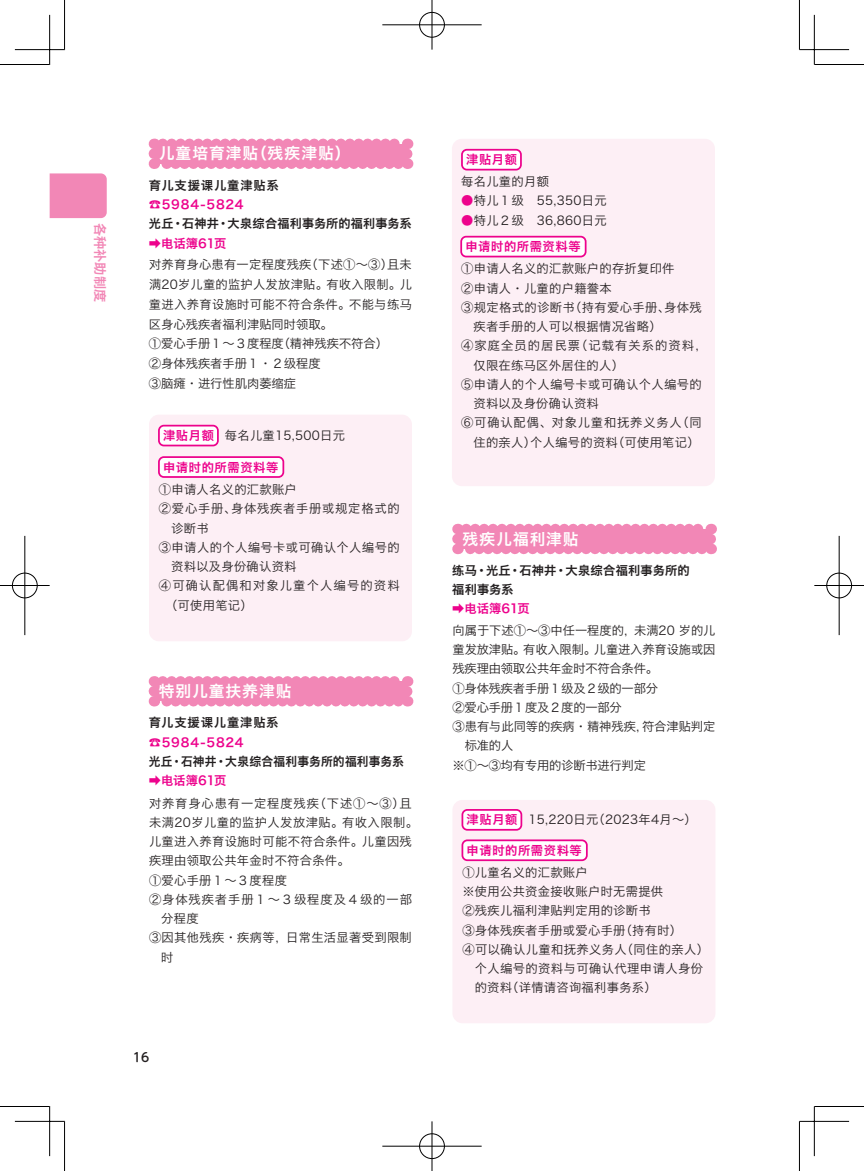
<style>
.page{position:relative;width:864px;height:1171px;background:#fff}
.page>*{position:absolute;margin:0;border:0;box-sizing:border-box;transform-origin:0 0}
.t1{font:15.75px "Hiragino Sans GB W6";letter-spacing:.06em;color:#fff}
.t2{font:13.12px "Hiragino Sans GB W6";color:#f287b6}
.t3{font:500 12.42px "UD Shin M Go Pro";color:#231f20}
.t4{font:12.25px/19.8px "Hiragino Sans GB W3";letter-spacing:.025em;color:#231f20}
.t5{font:12.25px/19.2px "Hiragino Sans GB W6";letter-spacing:.015em;color:#231f20}
.t6{font:12.25px "Hiragino Sans GB W3";letter-spacing:-.015em;color:#231f20}
.t7{font:12.25px "Hiragino Sans GB W3";letter-spacing:.07em;color:#231f20}
.t8{font:12.25px "Hiragino Sans GB W6";letter-spacing:.05em;color:#ed028c}
.t9{font:12.25px "Hiragino Sans GB W3";color:#231f20}
.t10{font:12.25px "Hiragino Sans GB W3";letter-spacing:-.01em;color:#231f20}
.t11{font:12.25px "Hiragino Sans GB W3";letter-spacing:-.005em;color:#231f20}
.t12{font:12.25px "Hiragino Sans GB W3";letter-spacing:.075em;color:#231f20}
.t13{font:12.25px "Hiragino Sans GB W3";letter-spacing:.085em;color:#231f20}
.t14{font:12.25px "Hiragino Sans GB W3";letter-spacing:.065em;color:#231f20}
.t15{font:12.25px "Hiragino Sans GB W3";letter-spacing:.095em;color:#231f20}
.s1{font-family:"UD Shin M Go Pro";color:#ed028c}
.s2{color:#ed028c}
</style>
<div class="page">
<div style="left:50px;top:173px;width:57px;height:45px;background:#f287b6"></div>
<div style="left:452px;top:139px;width:262px;height:347px;background:#fdeff5;border-radius:10px"></div>
<div style="left:461px;top:237px;width:124px;height:20px;background:#fff;border-radius:5px"></div>
<div style="left:460px;top:236px;width:126px;height:21px;border:2px solid #ed028c;border-radius:5px"></div>
<div style="left:149px;top:415px;width:263px;height:226px;background:#fdeff5;border-radius:10px"></div>
<svg style="left:149px;top:139px;width:263px;height:30px;background:#f28cb9"></svg>
<svg style="left:149px;top:676px;width:263px;height:30px;background:#f28cb9"></svg>
<div style="left:159px;top:426px;width:59px;height:19px;background:#fff;border-radius:5px"></div>
<div style="left:158px;top:425px;width:61px;height:21px;border:2px solid #ed028c;border-radius:5px"></div>
<div style="left:159px;top:457px;width:124px;height:20px;background:#fff;border-radius:5px"></div>
<div style="left:158px;top:456px;width:126px;height:22px;border:2px solid #ed028c;border-radius:5px"></div>
<div style="left:452px;top:800px;width:263px;height:223px;background:#fdeff5;border-radius:10px"></div>
<div style="left:462px;top:810px;width:59px;height:20px;background:#fff;border-radius:5px"></div>
<div style="left:461px;top:809px;width:61px;height:21px;border:2px solid #ed028c;border-radius:5px"></div>
<div style="left:462px;top:840px;width:124px;height:20px;background:#fff;border-radius:5px"></div>
<div style="left:461px;top:839px;width:126px;height:22px;border:2px solid #ed028c;border-radius:5px"></div>
<div style="left:462px;top:150px;width:58px;height:20px;background:#fff;border-radius:5px"></div>
<div style="left:461px;top:149px;width:60px;height:21px;border:2px solid #ed028c;border-radius:5px"></div>
<svg style="left:452px;top:524px;width:263px;height:30px;background:#f28cb9"></svg>
<hr style="left:0;top:64px;width:50px;height:1px;background:#000">
<hr style="left:814px;top:64px;width:49px;height:1px;background:#000">
<hr style="left:0;top:1106px;width:50px;height:1px;background:#000">
<hr style="left:814px;top:1106px;width:49px;height:1px;background:#000">
<hr style="left:64px;top:0;width:1px;height:50px;background:#000">
<hr style="left:64px;top:1121px;width:1px;height:50px;background:#000">
<hr style="left:798px;top:0;width:1px;height:50px;background:#000">
<hr style="left:798px;top:1121px;width:1px;height:50px;background:#000">
<hr style="left:15px;top:49px;width:49px;height:1px;background:#000">
<hr style="left:799px;top:49px;width:49px;height:1px;background:#000">
<hr style="left:15px;top:1121px;width:49px;height:1px;background:#000">
<hr style="left:799px;top:1121px;width:49px;height:1px;background:#000">
<hr style="left:49px;top:15px;width:1px;height:49px;background:#000">
<hr style="left:49px;top:1106px;width:1px;height:50px;background:#000">
<hr style="left:813px;top:15px;width:1px;height:49px;background:#000">
<hr style="left:813px;top:1106px;width:1px;height:50px;background:#000">
<div style="left:418px;top:11px;width:27px;height:27px;border:2px solid #fff;border-radius:50%"></div>
<hr style="left:382px;top:24px;width:99px;height:2px;background:#fff">
<hr style="left:430px;top:0;width:3px;height:50px;background:#fff">
<div style="left:419px;top:12px;width:25px;height:25px;border:1px solid #000;border-radius:50%"></div>
<hr style="left:382px;top:25px;width:99px;height:1px;background:#000">
<hr style="left:431px;top:0;width:1px;height:50px;background:#000">
<div style="left:418px;top:1132px;width:27px;height:28px;border:2px solid #fff;border-radius:50%"></div>
<hr style="left:382px;top:1145px;width:99px;height:2px;background:#fff">
<hr style="left:430px;top:1121px;width:3px;height:50px;background:#fff">
<div style="left:419px;top:1133px;width:25px;height:26px;border:1px solid #000;border-radius:50%"></div>
<hr style="left:382px;top:1146px;width:99px;height:1px;background:#000">
<hr style="left:431px;top:1121px;width:1px;height:50px;background:#000">
<div style="left:11px;top:572px;width:27px;height:27px;border:2px solid #fff;border-radius:50%"></div>
<hr style="left:0;top:584px;width:50px;height:3px;background:#fff">
<hr style="left:24px;top:536px;width:2px;height:99px;background:#fff">
<div style="left:12px;top:573px;width:25px;height:25px;border:1px solid #000;border-radius:50%"></div>
<hr style="left:0;top:585px;width:50px;height:1px;background:#000">
<hr style="left:25px;top:536px;width:1px;height:99px;background:#000">
<div style="left:825px;top:572px;width:27px;height:27px;border:2px solid #fff;border-radius:50%"></div>
<hr style="left:814px;top:584px;width:49px;height:3px;background:#fff">
<hr style="left:837px;top:536px;width:3px;height:99px;background:#fff">
<div style="left:826px;top:573px;width:25px;height:25px;border:1px solid #000;border-radius:50%"></div>
<hr style="left:814px;top:585px;width:49px;height:1px;background:#000">
<hr style="left:838px;top:536px;width:1px;height:99px;background:#000">
<p class="t2" style="left:109px;top:223px;width:80px;rotate:90deg">各种补助制度</p>
<p class="t1" style="left:159px;top:143px;width:193px">儿童培育津贴（残疾津贴）</p>
<p class="t5" style="left:149px;top:175px;width:264px">育儿支援课儿童津贴系<br><span class="s1">☎</span><span class="s2">5984-5824<br></span>光丘·石神井·大泉综合福利事务所的福利事务系<span class="s1">➡</span><span class="s2">电话簿61页</span></p>
<p class="t4" style="left:149px;top:254px;width:264px">对养育身心患有一定程度残疾（下述①～③）且未满20岁儿童的监护人发放津贴。有收入限制。儿童进入养育设施时可能不符合条件。不能与练马区身心残疾者福利津贴同时领取。<br>①爱心手册１～３度程度（精神残疾不符合）<br>②身体残疾者手册１·２级程度<br>③脑瘫·进行性肌肉萎缩症</p>
<p class="t8" style="left:163px;top:427px;width:52px">津贴月额</p>
<p class="t8" style="left:163px;top:459px;width:117px">申请时的所需资料等</p>
<p class="t4" style="left:225px;top:425px;width:122px">每名儿童15,500日元</p>
<p class="t4" style="left:159px;top:479px;width:139px">①申请人名义的汇款账户</p>
<p class="t14" style="left:159px;top:501px;width:242px">②爱心手册、身体残疾者手册或规定格式的</p>
<p class="t4" style="left:171px;top:518px;width:39px">诊断书</p>
<p class="t4" style="left:159px;top:537px;width:242px">③申请人的个人编号卡或可确认个人编号的</p>
<p class="t4" style="left:171px;top:556px;width:127px">资料以及身份确认资料</p>
<p class="t15" style="left:159px;top:578px;width:242px">④可确认配偶和对象儿童个人编号的资料</p>
<p class="t4" style="left:165px;top:595px;width:89px">（可使用笔记）</p>
<p class="t1" style="left:159px;top:681px;width:134px">特别儿童扶养津贴</p>
<p class="t5" style="left:149px;top:713px;width:256px">育儿支援课儿童津贴系<br><span class="s1">☎</span><span class="s2">5984-5824<br></span>光丘·石神井·大泉综合福利事务所的福利事务系<span class="s1">➡</span><span class="s2">电话簿61页</span></p>
<p class="t7" style="left:149px;top:795px;width:264px">对养育身心患有一定程度残疾（下述①～③）且</p>
<p class="t4" style="left:149px;top:812px;width:270px">未满20岁儿童的监护人发放津贴。有收入限制。</p>
<p class="t4" style="left:149px;top:831px;width:264px">儿童进入养育设施时可能不符合条件。儿童因残</p>
<p class="t4" style="left:149px;top:851px;width:202px">疾理由领取公共年金时不符合条件。</p>
<p class="t4" style="left:149px;top:870px;width:139px">①爱心手册１～３度程度</p>
<p class="t12" style="left:149px;top:892px;width:264px">②身体残疾者手册１～３级程度及４级的一部</p>
<p class="t4" style="left:161px;top:908px;width:39px">分程度</p>
<p class="t4" style="left:149px;top:928px;width:264px">③因其他残疾·疾病等，日常生活显著受到限制</p>
<p class="t4" style="left:161px;top:947px;width:14px">时</p>
<p class="t3" style="left:133px;top:1047px;width:18px">16</p>
<p class="t8" style="left:466px;top:151px;width:52px">津贴月额</p>
<p class="t4" style="left:461px;top:171px;width:89px">每名儿童的月额</p>
<p class="t4" style="left:461px;top:191px;width:147px"><span class="s2">●</span>特儿１级　55,350日元</p>
<p class="t4" style="left:461px;top:210px;width:147px"><span class="s2">●</span>特儿２级　36,860日元</p>
<p class="t8" style="left:465px;top:239px;width:117px">申请时的所需资料等</p>
<p class="t4" style="left:461px;top:259px;width:215px">①申请人名义的汇款账户的存折复印件</p>
<p class="t4" style="left:461px;top:278px;width:152px">②申请人·儿童的户籍誊本</p>
<p class="t4" style="left:461px;top:297px;width:242px">③规定格式的诊断书（持有爱心手册、身体残</p>
<p class="t4" style="left:473px;top:316px;width:190px">疾者手册的人可以根据情况省略）</p>
<p class="t13" style="left:461px;top:338px;width:247px">④家庭全员的居民票（记载有关系的资料，</p>
<p class="t4" style="left:473px;top:355px;width:152px">仅限在练马区外居住的人）</p>
<p class="t4" style="left:461px;top:374px;width:242px">⑤申请人的个人编号卡或可确认个人编号的</p>
<p class="t4" style="left:473px;top:393px;width:127px">资料以及身份确认资料</p>
<p class="t7" style="left:461px;top:415px;width:242px">⑥可确认配偶、对象儿童和抚养义务人（同</p>
<p class="t4" style="left:473px;top:432px;width:228px">住的亲人）个人编号的资料（可使用笔记）</p>
<p class="t1" style="left:462px;top:528px;width:118px">残疾儿福利津贴</p>
<p class="t5" style="left:452px;top:560px;width:239px">练马·光丘·石神井·大泉综合福利事务所的福利事务系<br><span class="s1">➡</span><span class="s2">电话簿61页</span></p>
<p class="t9" style="left:452px;top:623px;width:264px">向属于下述①～③中任一程度的，未满20 岁的儿</p>
<p class="t10" style="left:452px;top:642px;width:264px">童发放津贴。有收入限制。儿童进入养育设施或因</p>
<p class="t6" style="left:452px;top:661px;width:207px">残疾理由领取公共年金时不符合条件。</p>
<p class="t6" style="left:452px;top:680px;width:207px">①身体残疾者手册１级及２级的一部分</p>
<p class="t6" style="left:452px;top:700px;width:171px">②爱心手册１度及２度的一部分</p>
<p class="t11" style="left:452px;top:719px;width:264px">③患有与此同等的疾病·精神残疾，符合津贴判定</p>
<p class="t4" style="left:464px;top:736px;width:50px">标准的人</p>
<p class="t6" style="left:452px;top:757px;width:195px">※①～③均有专用的诊断书进行判定</p>
<p class="t8" style="left:466px;top:811px;width:52px">津贴月额</p>
<p class="t8" style="left:466px;top:842px;width:117px">申请时的所需资料等</p>
<p class="t4" style="left:528px;top:809px;width:170px">15,220日元（2023年4月～）</p>
<p class="t4" style="left:462px;top:862px;width:127px">①儿童名义的汇款账户</p>
<p class="t4" style="left:462px;top:881px;width:202px">※使用公共资金接收账户时无需提供</p>
<p class="t4" style="left:462px;top:901px;width:190px">②残疾儿福利津贴判定用的诊断书</p>
<p class="t4" style="left:462px;top:920px;width:221px">③身体残疾者手册或爱心手册（持有时）</p>
<p class="t4" style="left:462px;top:939px;width:248px">④可以确认儿童和抚养义务人（同住的亲人）</p>
<p class="t4" style="left:474px;top:958px;width:230px">个人编号的资料与可确认代理申请人身份</p>
<p class="t4" style="left:474px;top:978px;width:183px">的资料（详情请咨询福利事务系）</p>
</div>
